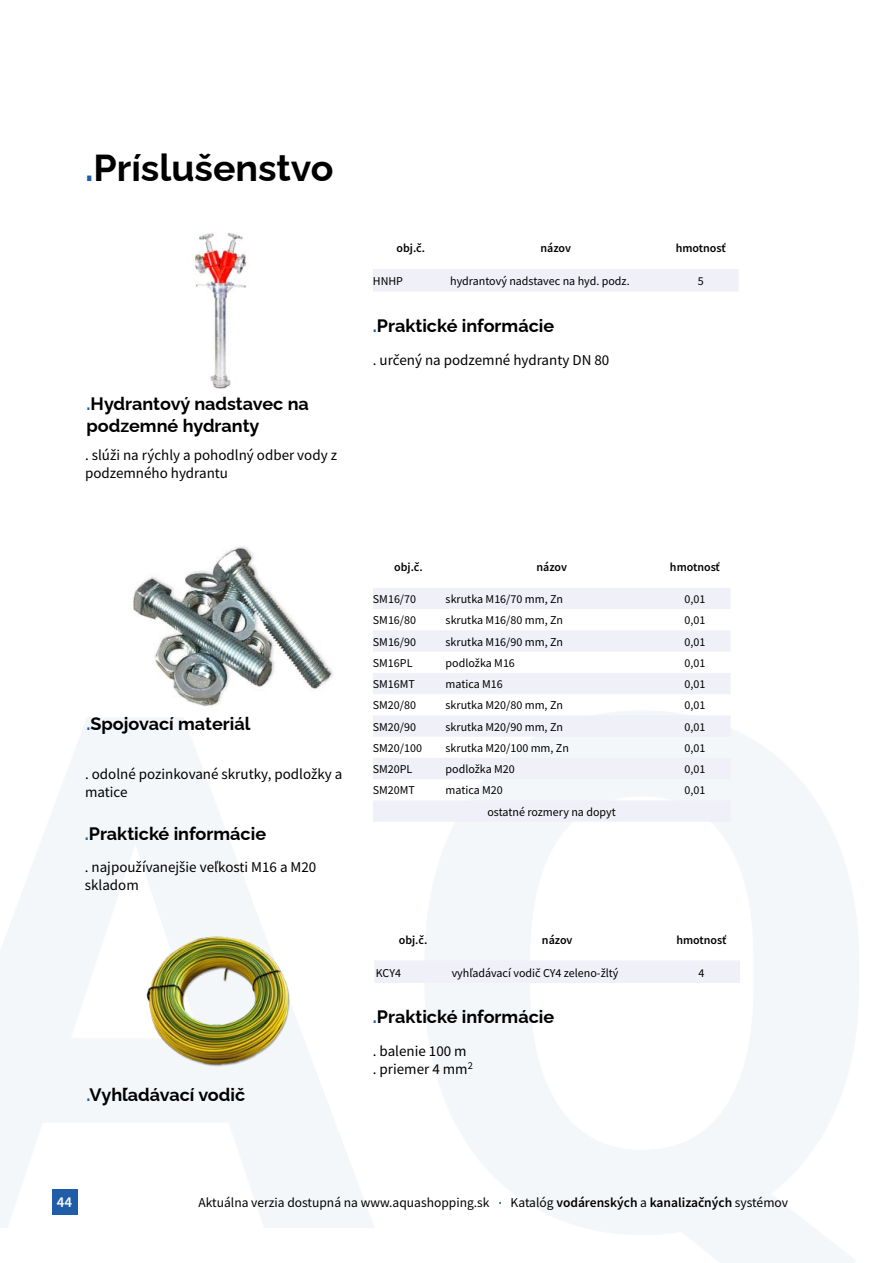
<style>
.page{position:relative;width:893px;height:1263px;background:#fff}
.page>*{position:absolute;margin:0;border:0;box-sizing:border-box;transform-origin:0 0}
.t1{font:100 37.5px "Raleway";color:#000}
.t2{font:100 18px/21.6px "Raleway";color:#000}
.t3{font:15px/18px "Source Sans Pro";color:#000}
.t4{font:600 15px "Source Sans Pro";color:#fff}
.t5{font:13.5px "Source Sans Pro";color:#000}
.t6{font:12px "Source Sans Pro";color:#000}
.t7{font:600 12px "Source Sans Pro";color:#000}
.s1{color:#1f5da9}
.s2{font-family:"Raleway";font-weight:100;font-size:27px;color:#1f5da9}
.s3{font-weight:600}
</style>
<div class="page">
<svg style="left:0;top:718px;width:859px;height:545px"></svg>
<div style="left:52px;top:1189px;width:25px;height:26px;background:#1f5da9"></div>
<img style="left:194px;top:233px;width:53px;height:156px">
<img style="left:144px;top:925px;width:150px;height:150px">
<img style="left:133px;top:546px;width:200px;height:161px">
<div style="left:373px;top:269px;width:365px;height:22px;background:#eff0f8"></div>
<svg style="left:373px;top:588px;width:358px;height:234px;fill:#eff0f8"></svg>
<div style="left:374px;top:960px;width:366px;height:23px;background:#eff0f8"></div>
<h1 class="t1" style="left:85px;top:138px;width:250px"><span class="s1">.</span>Príslušenstvo</h1>
<h2 class="t2" style="left:87px;top:391px;width:224px"><span class="s1">.</span>Hydrantový nadstavec na podzemné hydranty</h2>
<p class="t3" style="left:85px;top:445px;width:254px">. slúži na rýchly a pohodlný odber vody z podzemného hydrantu</p>
<p class="t7" style="left:397px;top:240px;width:30px">obj.č.</p>
<p class="t7" style="left:540px;top:240px;width:32px">názov</p>
<p class="t7" style="left:676px;top:240px;width:51px">hmotnosť</p>
<p class="t6" style="left:373px;top:273px;width:32px">HNHP</p>
<p class="t6" style="left:450px;top:273px;width:181px">hydrantový nadstavec na hyd. podz.</p>
<p class="t6" style="left:698px;top:273px;width:7px">5</p>
<h2 class="t2" style="left:373px;top:313px;width:183px"><span class="s1">.</span>Praktické informácie</h2>
<p class="t3" style="left:373px;top:351px;width:238px">. určený na podzemné hydranty DN 80</p>
<h2 class="t2" style="left:87px;top:711px;width:165px"><span class="s1">.</span>Spojovací materiál</h2>
<p class="t3" style="left:85px;top:765px;width:259px">. odolné pozinkované skrutky, podložky a matice</p>
<h2 class="t2" style="left:85px;top:821px;width:183px"><span class="s1">.</span>Praktické informácie</h2>
<p class="t3" style="left:85px;top:858px;width:233px">. najpoužívanejšie veľkosti M16 a M20 skladom</p>
<h2 class="t2" style="left:87px;top:1082px;width:160px"><span class="s1">.</span>Vyhľadávací vodič</h2>
<p class="t7" style="left:394px;top:559px;width:30px">obj.č.</p>
<p class="t7" style="left:536px;top:559px;width:32px">názov</p>
<p class="t7" style="left:670px;top:559px;width:51px">hmotnosť</p>
<p class="t6" style="left:373px;top:591px;width:45px">SM16/70</p>
<p class="t6" style="left:446px;top:591px;width:119px">skrutka M16/70 mm, Zn</p>
<p class="t6" style="left:684px;top:591px;width:22px">0,01</p>
<p class="t6" style="left:373px;top:613px;width:45px">SM16/80</p>
<p class="t6" style="left:446px;top:613px;width:119px">skrutka M16/80 mm, Zn</p>
<p class="t6" style="left:684px;top:613px;width:22px">0,01</p>
<p class="t6" style="left:373px;top:634px;width:45px">SM16/90</p>
<p class="t6" style="left:446px;top:634px;width:119px">skrutka M16/90 mm, Zn</p>
<p class="t6" style="left:684px;top:634px;width:22px">0,01</p>
<p class="t6" style="left:373px;top:655px;width:41px">SM16PL</p>
<p class="t6" style="left:446px;top:655px;width:71px">podložka M16</p>
<p class="t6" style="left:684px;top:655px;width:22px">0,01</p>
<p class="t6" style="left:373px;top:676px;width:44px">SM16MT</p>
<p class="t6" style="left:446px;top:676px;width:59px">matica M16</p>
<p class="t6" style="left:684px;top:676px;width:22px">0,01</p>
<p class="t6" style="left:373px;top:698px;width:45px">SM20/80</p>
<p class="t6" style="left:446px;top:698px;width:119px">skrutka M20/80 mm, Zn</p>
<p class="t6" style="left:684px;top:698px;width:22px">0,01</p>
<p class="t6" style="left:373px;top:719px;width:45px">SM20/90</p>
<p class="t6" style="left:446px;top:719px;width:119px">skrutka M20/90 mm, Zn</p>
<p class="t6" style="left:684px;top:719px;width:22px">0,01</p>
<p class="t6" style="left:373px;top:740px;width:51px">SM20/100</p>
<p class="t6" style="left:446px;top:740px;width:125px">skrutka M20/100 mm, Zn</p>
<p class="t6" style="left:684px;top:740px;width:22px">0,01</p>
<p class="t6" style="left:373px;top:762px;width:41px">SM20PL</p>
<p class="t6" style="left:446px;top:762px;width:71px">podložka M20</p>
<p class="t6" style="left:684px;top:762px;width:22px">0,01</p>
<p class="t6" style="left:373px;top:783px;width:44px">SM20MT</p>
<p class="t6" style="left:446px;top:783px;width:59px">matica M20</p>
<p class="t6" style="left:684px;top:783px;width:22px">0,01</p>
<p class="t6" style="left:487px;top:804px;width:130px">ostatné rozmery na dopyt</p>
<p class="t7" style="left:399px;top:932px;width:30px">obj.č.</p>
<p class="t7" style="left:542px;top:932px;width:32px">názov</p>
<p class="t7" style="left:676px;top:932px;width:51px">hmotnosť</p>
<p class="t6" style="left:376px;top:965px;width:27px">KCY4</p>
<p class="t6" style="left:452px;top:965px;width:168px">vyhľadávací vodič CY4 zeleno-žltý</p>
<p class="t6" style="left:698px;top:965px;width:7px">4</p>
<h2 class="t2" style="left:373px;top:1004px;width:183px"><span class="s1">.</span>Praktické informácie</h2>
<p class="t3" style="left:373px;top:1041px;width:102px">. balenie 100 m . priemer 4 mm<sup>2</sup></p>
<p class="t4" style="left:57px;top:1192px;width:17px">44</p>
<p class="t5" style="left:198px;top:1194px;width:591px">Aktuálna verzia dostupná na www.aquashopping.sk <span class="s2">.</span> Katalóg <span class="s3">vodárenských</span> a <span class="s3">kanalizačných</span> systémov</p>
</div>
